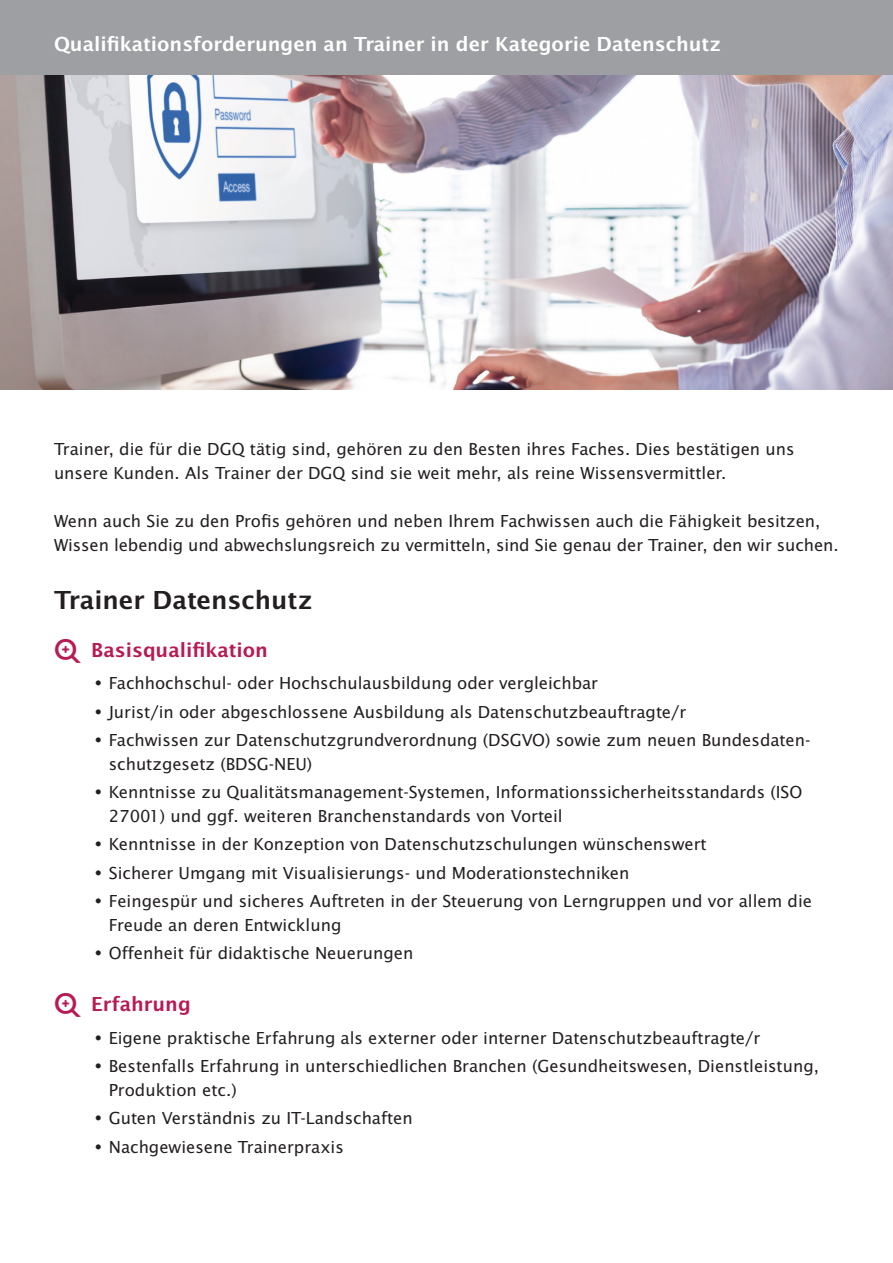
<style>
.page{position:relative;width:893px;height:1263px;background:#fff}
.page>*{position:absolute;margin:0;border:0;box-sizing:border-box;transform-origin:0 0}
.t1{font:600 27px "Lucida Sans EF";color:#231f20}
.t2{font:600 21px "Lucida Sans EF";color:#fff}
.t3{font:600 21px "Lucida Sans EF";color:#b71a54}
.t4{font:18px/24px "Lucida Sans EF";color:#231f20}
.s1{font-family:"DGQ Fonts Lupe";font-weight:400}
</style>
<div class="page">
<img style="left:0;top:74px;width:893px;height:315px">
<div style="left:0;top:0;width:893px;height:74px;background:#9d9fa2"></div>
<p class="t2" style="left:54px;top:33px;width:668px">Qualifikationsforderungen an Trainer in der Kategorie Datenschutz</p>
<p class="t4" style="left:54px;top:437px;width:742px">Trainer, die für die DGQ tätig sind, gehören zu den Besten ihres Faches. Dies bestätigen uns unsere Kunden. Als Trainer der DGQ sind sie weit mehr, als reine Wissensvermittler.</p>
<p class="t4" style="left:54px;top:509px;width:786px">Wenn auch Sie zu den Profis gehören und neben Ihrem Fachwissen auch die Fähigkeit besitzen,<br>Wissen lebendig und abwechslungsreich zu vermitteln, sind Sie genau der Trainer, den wir suchen.</p>
<h1 class="t1" style="left:54px;top:586px;width:260px">Trainer Datenschutz</h1>
<p class="t3" style="left:54px;top:639px;width:216px"><span class="s1">q</span>Basisqualifikation</p>
<p class="t4" style="left:93px;top:671px;width:507px">• Fachhochschul- oder Hochschulausbildung oder vergleichbar</p>
<p class="t4" style="left:93px;top:699px;width:595px">• Jurist/in oder abgeschlossene Ausbildung als Datenschutzbeauftragte/r</p>
<p class="t4" style="left:109px;top:728px;width:703px;text-indent:-16px">• Fachwissen zur Datenschutzgrundverordnung (DSGVO) sowie zum neuen Bundesdaten&shy;schutzgesetz (BDSG-NEU)</p>
<p class="t4" style="left:109px;top:780px;width:695px;text-indent:-16px">• Kenntnisse zu Qualitätsmanagement-Systemen, Informationssicherheitsstandards (ISO<br>27001) und ggf. weiteren Branchenstandards von Vorteil</p>
<p class="t4" style="left:93px;top:832px;width:615px">• Kenntnisse in der Konzeption von Datenschutzschulungen wünschenswert</p>
<p class="t4" style="left:93px;top:860px;width:538px">• Sicherer Umgang mit Visualisierungs- und Moderationstechniken</p>
<p class="t4" style="left:109px;top:889px;width:705px;text-indent:-16px">• Feingespür und sicheres Auftreten in der Steuerung von Lerngruppen und vor allem die<br>Freude an deren Entwicklung</p>
<p class="t4" style="left:93px;top:941px;width:322px">• Offenheit für didaktische Neuerungen</p>
<p class="t3" style="left:54px;top:993px;width:138px"><span class="s1">q</span>Erfahrung</p>
<p class="t4" style="left:93px;top:1026px;width:669px">• Eigene praktische Erfahrung als externer oder interner Datenschutzbeauftragte/r</p>
<p class="t4" style="left:109px;top:1054px;width:712px;text-indent:-16px">• Bestenfalls Erfahrung in unterschiedlichen Branchen (Gesundheitswesen, Dienstleistung,<br>Produktion etc.)</p>
<p class="t4" style="left:93px;top:1106px;width:321px">• Guten Verständnis zu IT-Landschaften</p>
<p class="t4" style="left:93px;top:1134px;width:252px">• Nachgewiesene Trainerpraxis</p>
</div>
